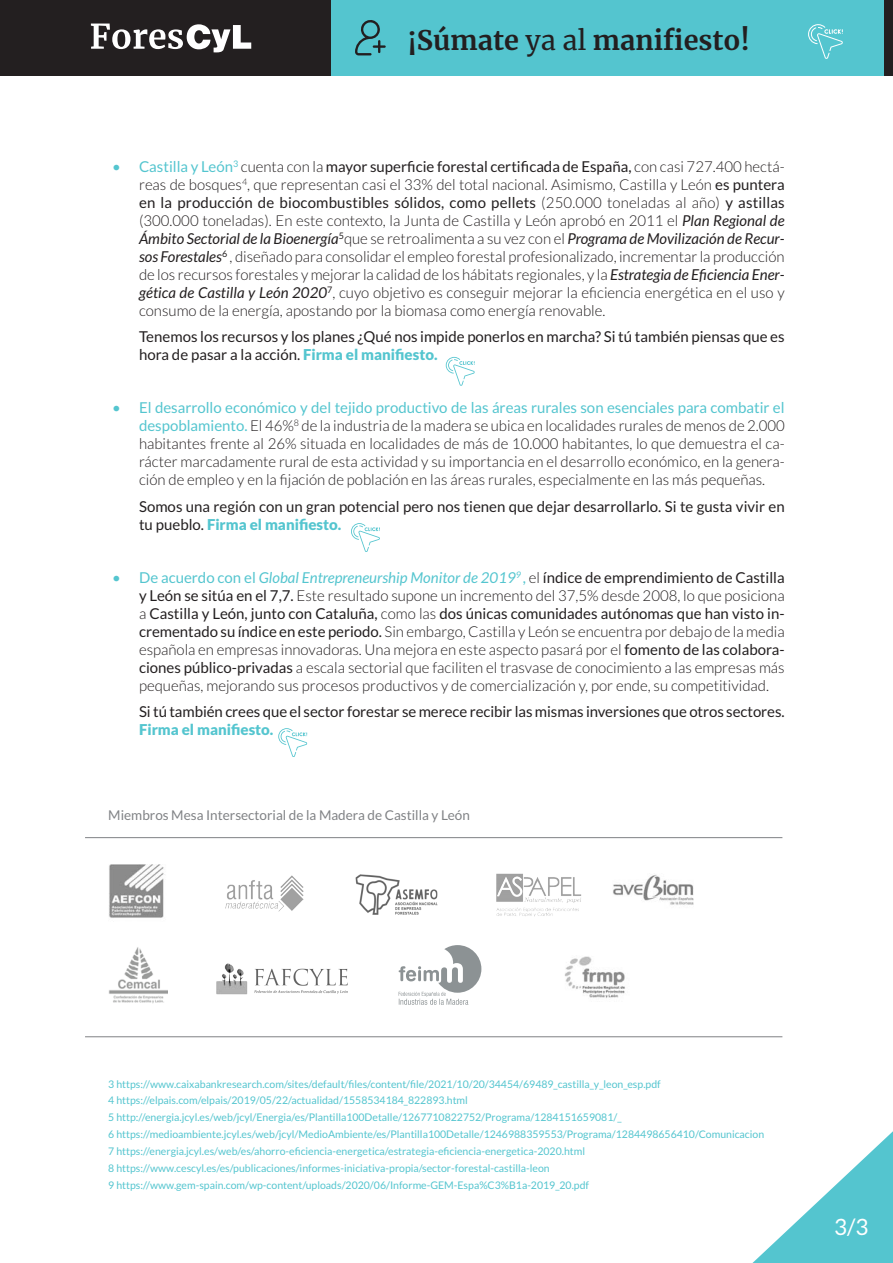
<style>
.page{position:relative;width:893px;height:1263px;background:#fff}
.page>*{position:absolute;margin:0;border:0;box-sizing:border-box;transform-origin:0 0}
.t1{font:700 27px "Merriweather";color:#231f20}
.t2{font:22.5px "Lato";color:#fff}
.t3{font:300 15px/18px "Lato";color:#231f20;text-align:justify}
.t4{font:15px/18px "Lato";color:#231f20}
.t5{font:italic 15px "Lato";color:#54c5cf}
.t6{font:900 15px "Lato";color:#54c5cf}
.t7{font:15px "Lato";color:#54c5cf}
.t8{font:13.5px "Lato";color:#808285}
.t9{font:10.5px/16.8px "Lato";color:#54c5cf}
.s1{font-weight:400}
.s2{color:#54c5cf}
.s3{font-weight:300}
.s4{font-weight:400;font-style:italic}
.s5{font-weight:900;color:#54c5cf}
.s6{font-weight:400;color:#54c5cf}
.s7{font-style:normal}
.s8{font-weight:300;font-style:normal;color:#231f20}
.s9{font-style:normal;color:#231f20}
</style>
<div class="page">
<svg style="left:752px;top:1131px;width:141px;height:132px"></svg>
<div style="left:0;top:0;width:893px;height:75px;background:#231f20"></div>
<div style="left:331px;top:0;width:552px;height:75px;background:#54c5cf"></div>
<svg style="left:91px;top:24px;width:160px;height:28px"></svg>
<svg style="left:355px;top:20px;width:31px;height:35px"></svg>
<svg style="left:808px;top:24px;width:35px;height:35px"></svg>
<svg style="left:446px;top:357px;width:29px;height:29px"></svg>
<svg style="left:278px;top:728px;width:30px;height:29px"></svg>
<svg style="left:351px;top:523px;width:29px;height:29px"></svg>
<hr style="left:85px;top:1036px;width:697px;height:1px;background:#808285">
<hr style="left:85px;top:837px;width:697px;height:1px;background:#808285">
<img style="left:226px;top:876px;width:77px;height:36px">
<img style="left:355px;top:874px;width:82px;height:41px">
<img style="left:496px;top:874px;width:85px;height:42px">
<img style="left:613px;top:874px;width:81px;height:31px">
<img style="left:109px;top:947px;width:59px;height:57px">
<img style="left:109px;top:864px;width:56px;height:54px">
<img style="left:216px;top:963px;width:132px;height:31px">
<svg style="left:399px;top:945px;width:82px;height:60px"></svg>
<img style="left:565px;top:956px;width:60px;height:42px">
<h1 class="t1" style="left:407px;top:22px;width:344px">¡Súmate <span class="s1">ya al</span> manifiesto!</h1>
<p class="t7" style="left:112px;top:158px;width:10px">•</p>
<p class="t4" style="left:139px;top:157px;width:647px"><span class="s2">Castilla y León</span><sup>3</sup> <span class="s3">cuenta con la</span> mayor superficie forestal certificada de España, <span class="s3">con casi 727.400 hectá-</span></p>
<p class="t3" style="left:139px;top:175px;width:647px">reas de bosques<sup>4</sup>, que representan casi el 33% del total nacional. Asimismo, Castilla y León <span class="s1">es puntera en la producción de biocombustibles sólidos, como pellets</span> (250.000 toneladas al año) <span class="s1">y astillas </span>(300.000 toneladas). En este contexto, la Junta de Castilla y León aprobó en 2011 el <span class="s4">Plan Regional de Ámbito Sectorial de la Bioenergía</span><sup>5</sup>que se retroalimenta a su vez con el <span class="s4">Programa de Movilización de Recur&shy;sos Forestales</span><sup>6</sup> , diseñado para consolidar el empleo forestal profesionalizado, incrementar la producción de los recursos forestales y mejorar la calidad de los hábitats regionales, y la <span class="s4">Estrategia de Eficiencia Ener&shy;gética de Castilla y León 2020</span><sup>7</sup>, cuyo objetivo es conseguir mejorar la eficiencia energética en el uso y consumo de la energía, apostando por la biomasa como energía renovable.</p>
<p class="t4" style="left:139px;top:328px;width:647px">Tenemos los recursos y los planes ¿Qué nos impide ponerlos en marcha? Si tú también piensas que es hora de pasar a la acción. <span class="s5">Firma el manifiesto.</span></p>
<p class="t3" style="left:139px;top:399px;width:647px;text-indent:-27px"><span class="s6">• El desarrollo económico y del tejido productivo de las áreas rurales son esenciales para combatir el despoblamiento.</span> El 46%<sup>8</sup> de la industria de la madera se ubica en localidades rurales de menos de 2.000 habitantes frente al 26% situada en localidades de más de 10.000 habitantes, lo que demuestra el ca&shy;rácter marcadamente rural de esta actividad y su importancia en el desarrollo económico, en la genera&shy;ción de empleo y en la fijación de población en las áreas rurales, especialmente en las más pequeñas.</p>
<p class="t4" style="left:139px;top:497px;width:647px">Somos una región con un gran potencial pero nos tienen que dejar desarrollarlo. Si te gusta vivir en tu pueblo. <span class="s5">Firma el manifiesto.</span></p>
<p class="t5" style="left:139px;top:569px;width:647px"><span class="s7">De acuerdo con el</span> Global Entrepreneurship Monitor de 2019<sup>9</sup> <span class="s7">,</span> <span class="s8">el</span> <span class="s9">índice de emprendimiento de Castilla</span></p>
<p class="t7" style="left:112px;top:569px;width:10px">•</p>
<p class="t3" style="left:139px;top:586px;width:647px"><span class="s1">y León se sitúa en el 7,7.</span> Este resultado supone un incremento del 37,5% desde 2008, lo que posiciona a <span class="s1">Castilla y León, junto con Cataluña,</span> como las <span class="s1">dos únicas comunidades autónomas que han visto in&shy;crementado su índice en este periodo.</span> Sin embargo, Castilla y León se encuentra por debajo de la media española en empresas innovadoras. Una mejora en este aspecto pasará por el <span class="s1">fomento de las colabora&shy;ciones público-privadas</span> a escala sectorial que faciliten el trasvase de conocimiento a las empresas más pequeñas, mejorando sus procesos productivos y de comercialización y, por ende, su competitividad.</p>
<p class="t4" style="left:139px;top:703px;width:647px">Si tú también crees que el sector forestar se merece recibir las mismas inversiones que otros sectores.</p>
<p class="t6" style="left:139px;top:721px;width:136px">Firma el manifiesto.</p>
<p class="t8" style="left:108px;top:807px;width:363px">Miembros Mesa Intersectorial de la Madera de Castilla y León</p>
<p class="t9" style="left:108px;top:1075px;width:657px">3 https://www.caixabankresearch.com/sites/default/files/content/file/2021/10/20/34454/69489_castilla_y_leon_esp.pdf<br>4 https://elpais.com/elpais/2019/05/22/actualidad/1558534184_822893.html<br>5 http://energia.jcyl.es/web/jcyl/Energia/es/Plantilla100Detalle/1267710822752/Programa/1284151659081/_<br>6 https://medioambiente.jcyl.es/web/jcyl/MedioAmbiente/es/Plantilla100Detalle/1246988359553/Programa/1284498656410/Comunicacion 7 https://energia.jcyl.es/web/es/ahorro-eficiencia-energetica/estrategia-eficiencia-energetica-2020.html<br>8 https://www.cescyl.es/es/publicaciones/informes-iniciativa-propia/sector-forestal-castilla-leon<br>9 https://www.gem-spain.com/wp-content/uploads/2020/06/Informe-GEM-Espa%C3%B1a-2019_20.pdf</p>
<h2 class="t2" style="left:834px;top:1214px;width:36px">3/3</h2>
</div>
